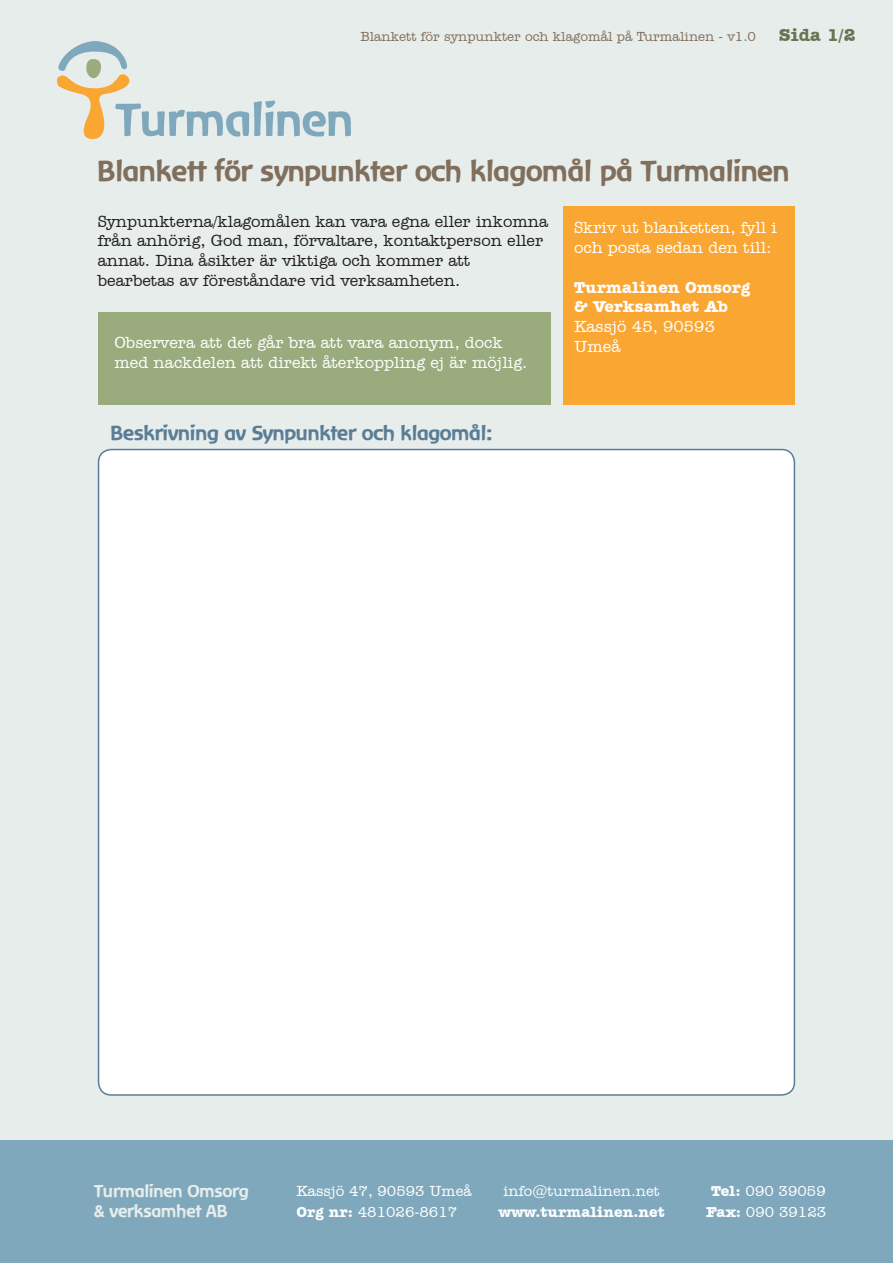
<style>
.page{position:relative;width:893px;height:1263px;background:#e7edeb}
.page>*{position:absolute;margin:0;border:0;box-sizing:border-box;transform-origin:0 0}
.t1{font:27.75px "Baar Zeitgeist";color:#806f5c}
.t2{font:19.5px "Baar Zeitgeist";color:#5a7d96}
.t3{font:700 18px "Amer Typewriter IT Cby BT";color:#677554}
.t4{font:500 16.5px/19.8px "Amer Typewriter IT Cby BT";color:#231f20}
.t5{font:500 16.5px/19.8px "Amer Typewriter IT Cby BT";color:#fff}
.t6{font:700 16.5px "Amer Typewriter IT Cby BT";color:#fff}
.t7{font:16.5px/19.8px "Baar Zeitgeist";color:#e7edeb}
.t8{font:500 15px/21px "Amer Typewriter IT Cby BT";color:#fff}
.t9{font:700 15px "Amer Typewriter IT Cby BT";color:#fff}
.t10{font:500 13.5px "Amer Typewriter IT Cby BT";color:#806f5c}
.s1{font-weight:700}
</style>
<div class="page">
<div style="left:563px;top:206px;width:232px;height:199px;background:#faa633"></div>
<div style="left:98px;top:313px;width:453px;height:92px;background:#9aab7d"></div>
<div style="left:99px;top:449px;width:695px;height:646px;background:#fff;border-radius:13px"></div>
<div style="left:0;top:1141px;width:893px;height:122px;background:#7fa8bc"></div>
<svg style="left:57px;top:41px;width:294px;height:98px"></svg>
<p class="t10" style="left:360px;top:29px;width:397px">Blankett för synpunkter och klagomål på Turmalinen - v1.0</p>
<p class="t3" style="left:779px;top:24px;width:78px">Sida 1/2</p>
<p class="t1" style="left:98px;top:154px;width:694px">Blankett för synpunkter och klagomål på Turmalinen</p>
<p class="t4" style="left:98px;top:211px;width:452px">Synpunkterna/klagomålen kan vara egna eller inkomna från anhörig, God man, förvaltare, kontaktperson eller annat. Dina åsikter är viktiga och kommer att bearbetas av föreståndare vid verksamheten.</p>
<p class="t5" style="left:114px;top:333px;width:414px">Observera att det går bra att vara anonym, dock med nackdelen att direkt återkoppling ej är möjlig.</p>
<p class="t2" style="left:111px;top:421px;width:382px">Beskrivning av Synpunkter och klagomål:</p>
<p class="t5" style="left:574px;top:217px;width:205px">Skriv ut blanketten, fyll i och posta sedan den till:</p>
<p class="t6" style="left:574px;top:276px;width:177px">Turmalinen Omsorg</p>
<p class="t6" style="left:574px;top:296px;width:155px">&amp; Verksamhet Ab</p>
<p class="t5" style="left:574px;top:316px;width:143px">Kassjö 45, 90593</p>
<p class="t5" style="left:574px;top:336px;width:48px">Umeå</p>
<p class="t7" style="left:94px;top:1181px;width:156px">Turmalinen Omsorg &amp; verksamhet AB</p>
<p class="t8" style="left:297px;top:1180px;width:177px">Kassjö 47, 90593 Umeå<br><span class="s1">Org nr:</span> 481026-8617</p>
<p class="t8" style="left:503px;top:1180px;width:158px">info@turmalinen.net</p>
<p class="t9" style="left:499px;top:1203px;width:168px">www.turmalinen.net</p>
<p class="t8" style="left:706px;top:1181px;width:122px;text-align:center"><span class="s1">Tel:</span> 090 39059<br><span class="s1">Fax:</span> 090 39123</p>
</div>
